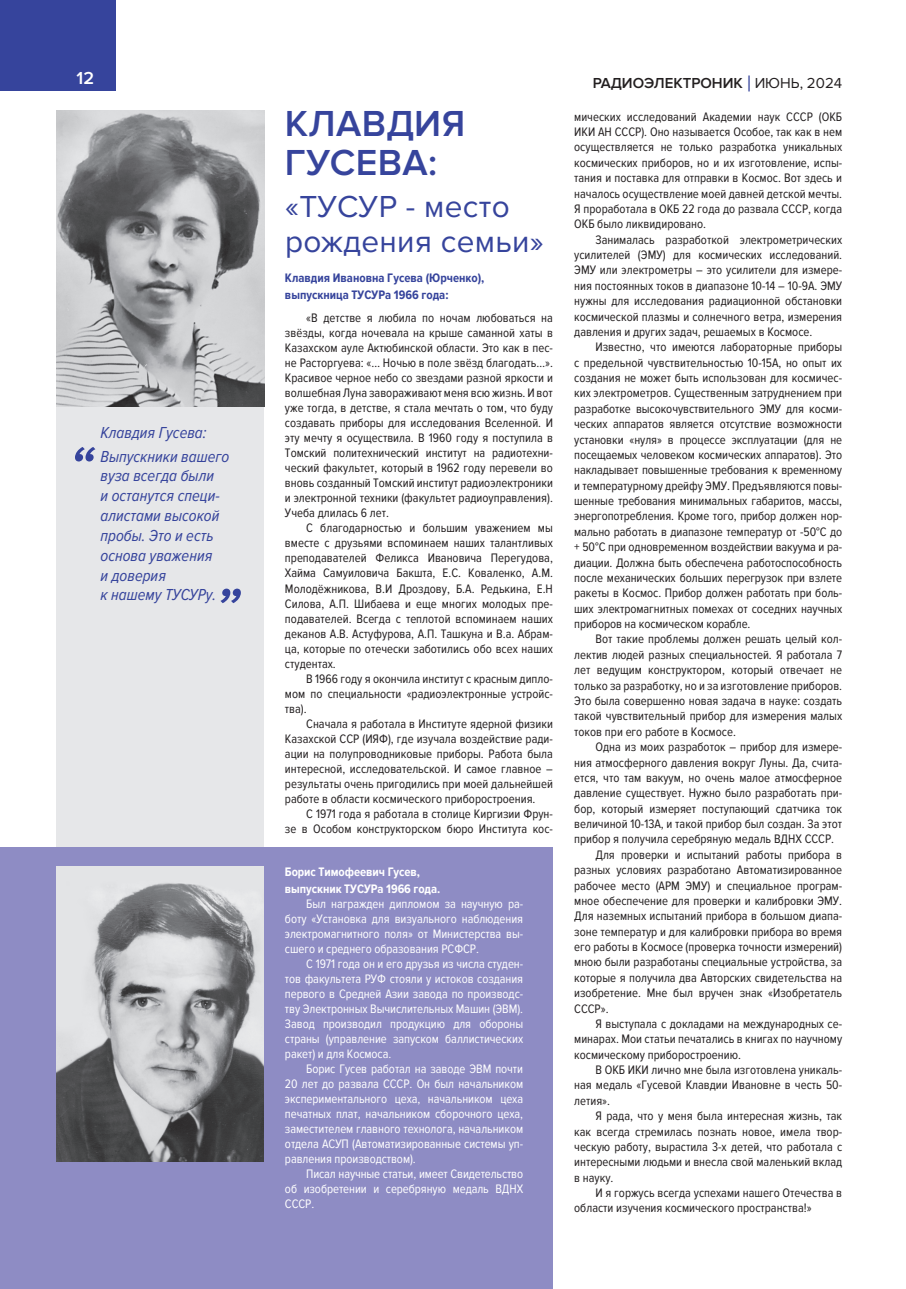
<style>
.page{position:relative;width:906px;height:1289px;background:#fff}
.page>*{position:absolute;margin:0;border:0;box-sizing:border-box;transform-origin:0 0}
.t1{font:600 37.5px/39px "Proxima Nova";letter-spacing:.01em;color:#36449c}
.t2{font:31.5px/34.5px "Proxima Nova";letter-spacing:.01em;color:#36449c}
.t3{font:600 18px "Proxima Nova";color:#fff}
.t4{font:italic 16.5px/19.8px "Proxima Nova Cond";color:#36449c}
.t5{font:600 15px "Proxima Nova";color:#231f20}
.t6{font:12.75px/15.3px "Proxima Nova Cond";color:#231f20;text-align:justify}
.t7{font:12.75px/15px "Proxima Nova Cond";letter-spacing:-.005em;color:#fff;text-align:justify}
.t8{font:700 12.75px/16.5px "Proxima Nova Cond";color:#36449c}
.t9{font:700 12.75px/16.5px "Proxima Nova Cond";letter-spacing:-.005em;color:#fff}
.s1{font-weight:400;font-size:22.5px;color:#36449c}
.s2{font-weight:400}
</style>
<div class="page">
<div style="left:57px;top:404px;width:207px;height:884px;background:#e6e7e9"></div>
<div style="left:0;top:0;width:116px;height:91px;background:#36449c"></div>
<svg style="left:75px;top:447px;width:20px;height:14px"></svg>
<img style="left:57px;top:111px;width:207px;height:295px">
<svg style="left:220px;top:588px;width:21px;height:15px"></svg>
<div style="left:0;top:848px;width:553px;height:440px;background:#8e8cc4"></div>
<img style="left:57px;top:866px;width:207px;height:295px">
<h3 class="t3" style="left:77px;top:68px;width:19px">12</h3>
<p class="t5" style="left:593px;top:74px;width:251px">Радиоэлектроник <span class="s1">|</span> <span class="s2">июнь, 2024</span></p>
<h1 class="t1" style="left:285px;top:105px;width:182px">Клавдия<br>Гус ева:</h1>
<h2 class="t2" style="left:285px;top:190px;width:35px">«ТУСУР</h2>
<p class="t6" style="left:574px;top:109px;width:269px">мических исследований Академии наук СССР (ОКБ ИКИ АН СССР). Оно называется Особое, так как в нем осуществляется не только разработка уникальных космических приборов, но и их изготовление, испы&shy;тания и поставка для отправки в Космос. Вот здесь и началось осуществление моей давней детской мечты.<br>Я проработала в ОКБ 22 года до развала СССР, когда ОКБ было ликвидировано.</p>
<p class="t6" style="left:574px;top:232px;width:269px;text-indent:21px">Занималась разработкой электрометрических усилителей (ЭМУ) для космических исследований.<br>ЭМУ или электрометры – это усилители для измере&shy;ния постоянных токов в диапазоне 10-14 – 10-9А. ЭМУ нужны для исследования радиационной обстановки космической плазмы и солнечного ветра, измерения давления и других задач, решаемых в Космосе.</p>
<p class="t6" style="left:574px;top:340px;width:269px;text-indent:21px">Известно, что имеются лабораторные приборы с предельной чувствительностью 10-15А, но опыт их создания не может быть использован для космичес&shy;ких электрометров. Существенным затруднением при разработке высокочувствительного ЭМУ для косми&shy;ческих аппаратов является отсутствие возможности установки «нуля» в процессе эксплуатации (для не посещаемых человеком космических аппаратов). Это накладывает повышенные требования к временному и температурному дрейфу ЭМУ. Предъявляются повы&shy;шенные требования минимальных габаритов, массы, энергопотребления. Кроме того, прибор должен нор&shy;мально работать в диапазоне температур от -50°С до + 50°С при одновременном воздействии вакуума и ра&shy;диации. Должна быть обеспечена работоспособность после механических больших перегрузок при взлете ракеты в Космос. Прибор должен работать при боль&shy;ших электромагнитных помехах от соседних научных приборов на космическом корабле.</p>
<p class="t6" style="left:574px;top:632px;width:269px;text-indent:21px">Вот такие проблемы должен решать целый кол&shy;лектив людей разных специальностей. Я работала 7 лет ведущим конструктором, который отвечает не только за разработку, но и за изготовление приборов.<br>Это была совершенно новая задача в науке: создать такой чувствительный прибор для измерения малых токов при его работе в Космосе.</p>
<p class="t6" style="left:595px;top:739px;width:248px">Одна из моих разработок – прибор для измере-</p>
<p class="t6" style="left:574px;top:755px;width:269px">ния атмосферного давления вокруг Луны. Да, счита-</p>
<p class="t6" style="left:574px;top:770px;width:269px">ется, что там вакуум, но очень малое атмосферное</p>
<p class="t6" style="left:574px;top:785px;width:269px">давление существует. Нужно было разработать при-</p>
<p class="t6" style="left:574px;top:801px;width:269px">бор, который измеряет поступающий сдатчика ток</p>
<p class="t6" style="left:574px;top:816px;width:269px">величиной 10-13А, и такой прибор был создан. За этот</p>
<p class="t6" style="left:574px;top:831px;width:261px">прибор я получила серебряную медаль ВДНХ СССР.</p>
<p class="t6" style="left:595px;top:847px;width:248px">Для проверки и испытаний работы прибора в</p>
<p class="t6" style="left:574px;top:862px;width:269px">разных условиях разработано Автоматизированное</p>
<p class="t6" style="left:574px;top:877px;width:269px">рабочее место (АРМ ЭМУ) и специальное програм-</p>
<p class="t6" style="left:574px;top:893px;width:269px">мное обеспечение для проверки и калибровки ЭМУ.</p>
<p class="t6" style="left:574px;top:908px;width:269px">Для наземных испытаний прибора в большом диапа-</p>
<p class="t6" style="left:574px;top:924px;width:269px">зоне температур и для калибровки прибора во время</p>
<p class="t6" style="left:574px;top:939px;width:269px">его работы в Космосе (проверка точности измерений)</p>
<p class="t6" style="left:574px;top:954px;width:269px">мною были разработаны специальные устройства, за</p>
<p class="t6" style="left:574px;top:970px;width:269px">которые я получила два Авторских свидетельства на</p>
<p class="t6" style="left:574px;top:985px;width:269px">изобретение. Мне был вручен знак «Изобретатель</p>
<p class="t6" style="left:574px;top:1000px;width:36px">СССР».</p>
<p class="t6" style="left:595px;top:1016px;width:248px">Я выступала с докладами на международных се-</p>
<p class="t6" style="left:574px;top:1031px;width:269px">минарах. Мои статьи печатались в книгах по научному</p>
<p class="t6" style="left:574px;top:1047px;width:168px">космическому приборостроению.</p>
<p class="t6" style="left:595px;top:1062px;width:248px">В ОКБ ИКИ лично мне была изготовлена уникаль-</p>
<p class="t6" style="left:574px;top:1077px;width:269px">ная медаль «Гусевой Клавдии Ивановне в честь 50-</p>
<p class="t6" style="left:574px;top:1093px;width:37px">летия».</p>
<p class="t6" style="left:595px;top:1108px;width:248px">Я рада, что у меня была интересная жизнь, так</p>
<p class="t6" style="left:574px;top:1123px;width:269px">как всегда стремилась познать новое, имела твор-</p>
<p class="t6" style="left:574px;top:1139px;width:269px">ческую работу, вырастила 3-х детей, что работала с</p>
<p class="t6" style="left:574px;top:1154px;width:269px">интересными людьми и внесла свой маленький вклад</p>
<p class="t6" style="left:574px;top:1169px;width:41px">в науку.</p>
<p class="t6" style="left:595px;top:1185px;width:248px">И я горжусь всегда успехами нашего Отечества в</p>
<p class="t6" style="left:574px;top:1200px;width:239px">области изучения космического пространства!»</p>
<h2 class="t2" style="left:285px;top:190px;width:260px;text-indent:121px">- место рождения семьи»</h2>
<p class="t8" style="left:285px;top:270px;width:201px">Клавдия Ивановна Гусева (Юрченко), выпускница ТУСУРа 1966 года:</p>
<p class="t6" style="left:285px;top:311px;width:269px;text-indent:21px">«В детстве я любила по ночам любоваться на звёзды, когда ночевала на крыше саманной хаты в Казахском ауле Актюбинской области. Это как в пес&shy;не Расторгуева: «… Ночью в поле звёзд благодать…».<br>Красивое черное небо со звездами разной яркости и волшебная Луна завораживают меня всю жизнь. И вот уже тогда, в детстве, я стала мечтать о том, что буду создавать приборы для исследования Вселенной. И эту мечту я осуществила. В 1960 году я поступила в Томский политехнический институт на радиотехни&shy;ческий факультет, который в 1962 году перевели во вновь созданный Томский институт радиоэлектроники и электронной техники (факультет радиоуправления).<br>Учеба длилась 6 лет.</p>
<p class="t6" style="left:285px;top:521px;width:269px;text-indent:21px">С благодарностью и большим уважением мы вместе с друзьями вспоминаем наших талантливых преподавателей Феликса Ивановича Перегудова, Хайма Самуиловича Бакшта, Е.С. Коваленко, А.М.<br>Молодёжникова, В.И Дроздову, Б.А. Редькина, Е.Н Силова, А.П. Шибаева и еще многих молодых пре&shy;подавателей. Всегда с теплотой вспоминаем наших деканов А.В. Астуфурова, А.П. Ташкуна и В.а. Абрам&shy;ца, которые по отечески заботились обо всех наших студентах.</p>
<p class="t6" style="left:285px;top:671px;width:269px;text-indent:21px">В 1966 году я окончила институт с красным дипло&shy;мом по специальности «радиоэлектронные устройс&shy;тва).</p>
<p class="t6" style="left:285px;top:716px;width:269px;text-indent:21px">Сначала я работала в Институте ядерной физики Казахской ССР (ИЯФ), где изучала воздействие ради&shy;ации на полупроводниковые приборы. Работа была интересной, исследовательской. И самое главное – результаты очень пригодились при моей дальнейшей работе в области космического приборостроения.</p>
<p class="t6" style="left:285px;top:806px;width:269px;text-align:right">С 1971 года я работала в столице Киргизии Фрун-<br>зе в Особом конструкторском бюро Института кос-</p>
<p class="t4" style="left:100px;top:420px;width:130px;line-height:24px">Клавдия Гусева:<br>Выпускники вашего</p>
<p class="t4" style="left:100px;top:466px;width:121px">вуза всегда были и останутся специ&shy;алистами высокой пробы. Это и есть основа уважения и доверия<br>к нашему ТУСУРу.</p>
<p class="t9" style="left:285px;top:864px;width:157px">Борис Тимофеевич Гусев, выпускник ТУСУРа 1966 года.</p>
<p class="t7" style="left:285px;top:896px;width:240px;text-indent:21px">Был награжден дипломом за научную ра&shy;боту «Установка для визуального наблюдения электромагнитного поля» от Министерства вы&shy;сшего и среднего образования РСФСР.</p>
<p class="t7" style="left:285px;top:956px;width:240px;text-indent:21px">С 1971 года он и его друзья из числа студен&shy;тов факультета РУФ стояли у истоков создания первого в Средней Азии завода по производс&shy;тву Электронных Вычислительных Машин (ЭВМ).<br>Завод производил продукцию для обороны страны (управление запуском баллистических ракет) и для Космоса.</p>
<p class="t7" style="left:285px;top:1061px;width:240px;text-indent:21px">Борис Гусев работал на заводе ЭВМ почти 20 лет до развала СССР. Он был начальником экспериментального цеха, начальником цеха печатных плат, начальником сборочного цеха, заместителем главного технолога, начальником отдела АСУП (Автоматизированные системы уп&shy;равления производством).</p>
<p class="t7" style="left:285px;top:1166px;width:240px;text-indent:21px">Писал научные статьи, имеет Свидетельство об изобретении и серебряную медаль ВДНХ СССР.</p>
</div>
